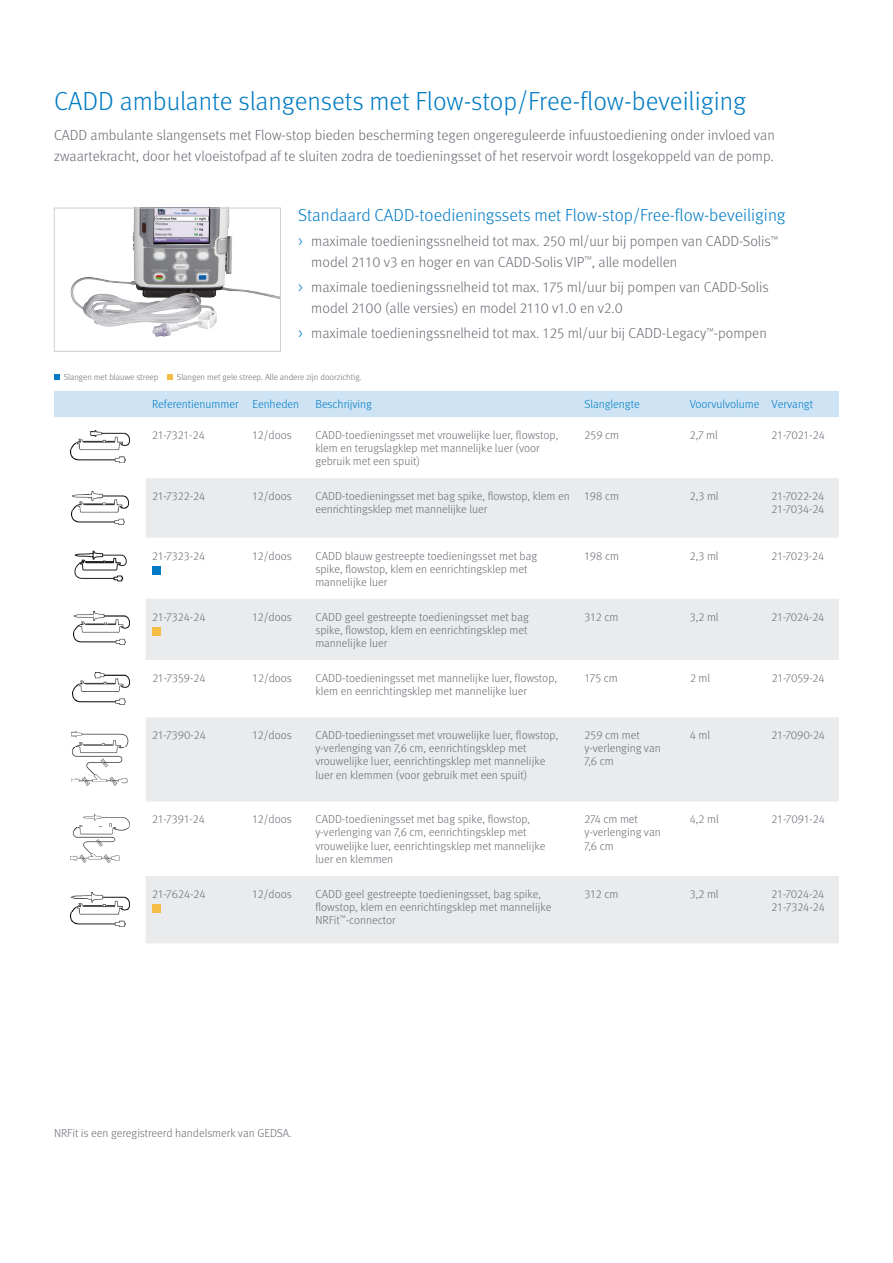
<style>
.page{position:relative;width:893px;height:1263px;background:#fff}
.page>*{position:absolute;margin:0;border:0;box-sizing:border-box;transform-origin:0 0}
.Page_heading{font:300 26.1px "Meta OT";color:#007bc3}
.Subhead_10pt_13pt{font:300 17.4px "Meta OT";color:#007bc3}
.Bullet{font:300 14.55px/20.4px "Meta OT";color:#696b73}
.Body_copy_9pt_12pt{font:300 14.55px/20.4px "Meta OT";color:#696b73}
.Table_text{font:300 11.7px/13px "Meta OT";color:#696b73}
.Table_product_titles{font:300 11.7px "Meta OT";color:#007bc3}
.Registered_information__trademarks_legal{font:300 11.7px "Meta OT";color:#696b73}
.t1{font:300 8.7px "Meta OT";color:#696b73}
.s1{color:#007bc3}
</style>
<div class="page">
<img style="left:70px;top:210px;width:209px;height:127px">
<div style="left:54px;top:208px;width:227px;height:144px;border:1px solid #cfcfd3"></div>
<div style="left:54px;top:391px;width:785px;height:26px;background:#cee4f5"></div>
<svg style="left:146px;top:478px;width:693px;height:465px;fill:#eaebec"></svg>
<img style="left:70px;top:430px;width:59px;height:20px">
<img style="left:70px;top:450px;width:56px;height:13px">
<img style="left:72px;top:491px;width:57px;height:19px">
<img style="left:71px;top:510px;width:54px;height:14px">
<svg style="left:74px;top:551px;width:53px;height:30px"></svg>
<div style="left:152px;top:566px;width:8px;height:8px;background:#007bc3"></div>
<img style="left:74px;top:612px;width:56px;height:18px">
<img style="left:74px;top:630px;width:52px;height:14px">
<div style="left:152px;top:627px;width:8px;height:8px;background:#f6bd46"></div>
<img style="left:73px;top:673px;width:57px;height:19px">
<img style="left:73px;top:692px;width:53px;height:12px">
<img style="left:71px;top:731px;width:57px;height:17px">
<img style="left:71px;top:748px;width:57px;height:38px">
<img style="left:75px;top:815px;width:54px;height:13px">
<img style="left:70px;top:828px;width:59px;height:35px">
<img style="left:70px;top:892px;width:59px;height:20px">
<img style="left:70px;top:912px;width:56px;height:14px">
<div style="left:152px;top:904px;width:8px;height:8px;background:#f6bd46"></div>
<svg style="left:54px;top:374px;width:6px;height:6px"></svg>
<svg style="left:167px;top:374px;width:6px;height:6px"></svg>
<p class="Page_heading" style="left:54px;top:85px;width:694px">CADD ambulante slangensets met Flow-stop/Free-flow-beveiliging</p>
<p class="Body_copy_9pt_12pt" style="left:54px;top:125px;width:722px">CADD ambulante slangensets met Flow-stop bieden bescherming tegen ongereguleerde infuustoediening onder invloed van zwaartekracht, door het vloeistofpad af te sluiten zodra de toedieningsset of het reservoir wordt losgekoppeld van de pomp.</p>
<p class="Subhead_10pt_13pt" style="left:298px;top:205px;width:489px">Standaard CADD-toedieningssets met Flow-stop/Free-flow-beveiliging</p>
<p class="Bullet" style="left:311px;top:232px;width:468px;text-indent:-13px"><span class="s1">&gt;</span> maximale toedieningssnelheid tot max. 250 ml/uur bij pompen van CADD-Solis<sup>™ </sup>model 2110 v3 en hoger en van CADD-Solis VIP<sup>™</sup>, alle modellen</p>
<p class="Bullet" style="left:311px;top:277px;width:459px;text-indent:-13px"><span class="s1">&gt;</span> maximale toedieningssnelheid tot max. 175 ml/uur bij pompen van CADD-Solis model 2100 (alle versies) en model 2110 v1.0 en v2.0</p>
<p class="Bullet" style="left:298px;top:323px;width:470px"><span class="s1">&gt;</span> maximale toedieningssnelheid tot max. 125 ml/uur bij CADD-Legacy<sup>™</sup>-pompen</p>
<p class="t1" style="left:64px;top:372px;width:96px">Slangen met blauwe streep</p>
<p class="t1" style="left:177px;top:372px;width:186px">Slangen met gele streep. Alle andere zijn doorzichtig.</p>
<p class="Table_product_titles" style="left:152px;top:397px;width:88px">Referentienummer</p>
<p class="Table_product_titles" style="left:252px;top:397px;width:48px">Eenheden</p>
<p class="Table_product_titles" style="left:315px;top:397px;width:58px">Beschrijving</p>
<p class="Table_product_titles" style="left:584px;top:397px;width:57px">Slanglengte</p>
<p class="Table_product_titles" style="left:690px;top:397px;width:71px">Voorvulvolume</p>
<p class="Table_product_titles" style="left:772px;top:397px;width:43px">Vervangt</p>
<p class="Table_text" style="left:152px;top:429px;width:54px">21-7321-24</p>
<p class="Table_text" style="left:252px;top:429px;width:41px">12/doos</p>
<p class="Table_text" style="left:315px;top:429px;width:244px">CADD-toedieningsset met vrouwelijke luer, flowstop, klem en terugslagklep met mannelijke luer (voor gebruik met een spuit)</p>
<p class="Table_text" style="left:584px;top:429px;width:36px">259 cm</p>
<p class="Table_text" style="left:690px;top:429px;width:30px">2,7 ml</p>
<p class="Table_text" style="left:772px;top:429px;width:55px">21-7021-24</p>
<p class="Table_text" style="left:152px;top:490px;width:55px">21-7322-24</p>
<p class="Table_text" style="left:252px;top:490px;width:41px">12/doos</p>
<p class="Table_text" style="left:315px;top:490px;width:256px">CADD-toedieningsset met bag spike, flowstop, klem en eenrichtingsklep met mannelijke luer</p>
<p class="Table_text" style="left:584px;top:490px;width:36px">198 cm</p>
<p class="Table_text" style="left:690px;top:490px;width:30px">2,3 ml</p>
<p class="Table_text" style="left:772px;top:490px;width:54px">21-7022-24<br>21-7034-24</p>
<p class="Table_text" style="left:152px;top:549px;width:55px">21-7323-24</p>
<p class="Table_text" style="left:252px;top:549px;width:41px">12/doos</p>
<p class="Table_text" style="left:315px;top:549px;width:223px">CADD blauw gestreepte toedieningsset met bag spike, flowstop, klem en eenrichtingsklep met mannelijke luer</p>
<p class="Table_text" style="left:584px;top:549px;width:36px">198 cm</p>
<p class="Table_text" style="left:690px;top:549px;width:30px">2,3 ml</p>
<p class="Table_text" style="left:772px;top:549px;width:54px">21-7023-24</p>
<p class="Table_text" style="left:152px;top:610px;width:55px">21-7324-24</p>
<p class="Table_text" style="left:252px;top:610px;width:41px">12/doos</p>
<p class="Table_text" style="left:315px;top:610px;width:215px;text-align:justify">CADD geel gestreepte toedieningsset met bag spike, flowstop, klem en eenrichtingsklep met mannelijke luer</p>
<p class="Table_text" style="left:584px;top:610px;width:35px">312 cm</p>
<p class="Table_text" style="left:690px;top:610px;width:30px">3,2 ml</p>
<p class="Table_text" style="left:772px;top:610px;width:54px">21-7024-24</p>
<p class="Table_text" style="left:152px;top:671px;width:55px">21-7359-24</p>
<p class="Table_text" style="left:253px;top:671px;width:41px">12/doos</p>
<p class="Table_text" style="left:316px;top:671px;width:243px">CADD-toedieningsset met mannelijke luer, flowstop, klem en eenrichtingsklep met mannelijke luer</p>
<p class="Table_text" style="left:585px;top:671px;width:35px">175 cm</p>
<p class="Table_text" style="left:690px;top:671px;width:22px">2 ml</p>
<p class="Table_text" style="left:772px;top:671px;width:54px">21-7059-24</p>
<p class="Table_text" style="left:152px;top:729px;width:55px">21-7390-24</p>
<p class="Table_text" style="left:252px;top:729px;width:41px">12/doos</p>
<p class="Table_text" style="left:315px;top:729px;width:244px">CADD-toedieningsset met vrouwelijke luer, flowstop, y-verlenging van 7,6 cm, eenrichtingsklep met vrouwelijke luer, eenrichtingsklep met mannelijke luer en klemmen (voor gebruik met een spuit)</p>
<p class="Table_text" style="left:584px;top:729px;width:78px">259 cm met y-verlenging van<br>7,6 cm</p>
<p class="Table_text" style="left:690px;top:729px;width:22px">4 ml</p>
<p class="Table_text" style="left:772px;top:729px;width:55px">21-7090-24</p>
<p class="Table_text" style="left:152px;top:813px;width:54px">21-7391-24</p>
<p class="Table_text" style="left:252px;top:813px;width:41px">12/doos</p>
<p class="Table_text" style="left:315px;top:813px;width:231px">CADD-toedieningsset met bag spike, flowstop, y-verlenging van 7,6 cm, eenrichtingsklep met vrouwelijke luer, eenrichtingsklep met mannelijke luer en klemmen</p>
<p class="Table_text" style="left:584px;top:813px;width:78px">274 cm met y-verlenging van<br>7,6 cm</p>
<p class="Table_text" style="left:690px;top:813px;width:30px">4,2 ml</p>
<p class="Table_text" style="left:772px;top:813px;width:55px">21-7091-24</p>
<p class="Table_text" style="left:152px;top:887px;width:55px">21-7624-24</p>
<p class="Table_text" style="left:252px;top:887px;width:41px">12/doos</p>
<p class="Table_text" style="left:315px;top:887px;width:238px">CADD geel gestreepte toedieningsset, bag spike, flowstop, klem en eenrichtingsklep met mannelijke<br>NRFit<sup>™</sup>-connector</p>
<p class="Table_text" style="left:584px;top:887px;width:35px">312 cm</p>
<p class="Table_text" style="left:690px;top:887px;width:30px">3,2 ml</p>
<p class="Table_text" style="left:772px;top:887px;width:55px">21-7024-24<br>21-7324-24</p>
<p class="Registered_information__trademarks_legal" style="left:54px;top:1126px;width:239px">NRFit is een geregistreerd handelsmerk van GEDSA.</p>
</div>
